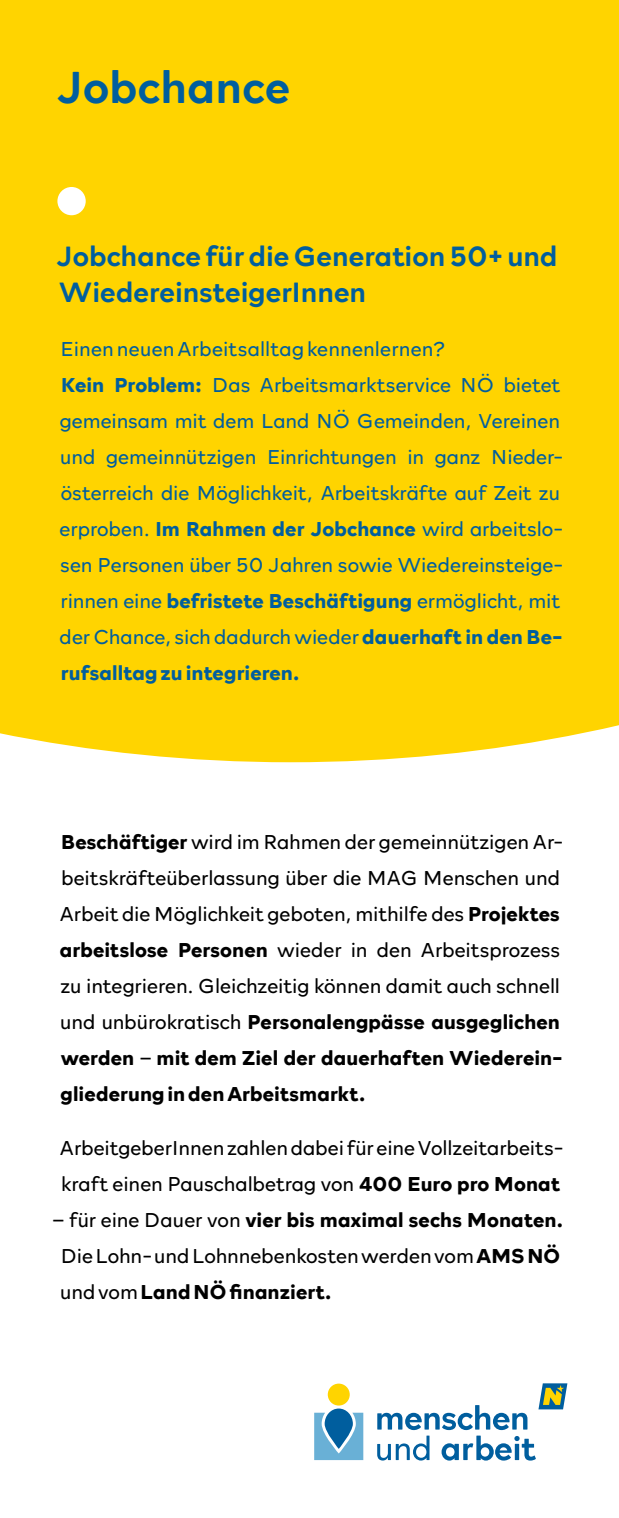
<style>
.page{position:relative;width:619px;height:1518px;background:#fff}
.page>*{position:absolute;margin:0;border:0;box-sizing:border-box;transform-origin:0 0}
.t1{font:500 45.23px "Rockford Sans";letter-spacing:.01em;color:#005e9e}
.t2{font:500 28.12px/36px "Rockford Sans";letter-spacing:.005em;color:#005e9e}
.t3{font:300 20.25px/36px "Rockford Sans";color:#000}
.t4{font:300 20.25px/36px "Rockford Sans";color:#005e9e}
.s1{font-weight:700}
</style>
<div class="page">
<div style="left:0;top:0;width:619px;height:762px;background:#ffd400"></div>
<div style="left:328px;top:1384px;width:22px;height:22px;background:#ffd400;border-radius:50%"></div>
<svg style="left:314px;top:1409px;width:49px;height:51px"></svg>
<svg style="left:538px;top:1383px;width:29px;height:26px"></svg>
<svg style="left:377px;top:1436px;width:159px;height:25px"></svg>
<svg style="left:377px;top:1405px;width:150px;height:25px"></svg>
<div style="left:57px;top:187px;width:29px;height:28px;background:#fff;border-radius:50%"></div>
<h1 class="t1" style="left:57px;top:54px;width:234px">Jobchance</h1>
<h2 class="t2" style="left:57px;top:236px;width:502px">Jobchance für die Generation 50+ und<br>WiedereinsteigerInnen</h2>
<p class="t4" style="left:60px;top:330px;width:505px">Einen neuen Arbeitsalltag kennenlernen?<br><span class="s1">Kein Problem:</span> Das Arbeitsmarktservice NÖ bietet gemeinsam mit dem Land NÖ Gemeinden, Vereinen und gemeinnützigen Einrichtungen in ganz Nieder&shy;österreich die Möglichkeit, Arbeitskräfte auf Zeit zu erproben. <span class="s1">Im Rahmen der Jobchance</span> wird arbeitslo&shy;sen Personen über 50 Jahren sowie Wiedereinsteige&shy;rinnen eine <span class="s1">befristete Beschäftigung</span> ermöglicht, mit der Chance, sich dadurch wieder <span class="s1">dauerhaft in den Be&shy;rufsalltag zu integrieren.</span></p>
<p class="t3" style="left:60px;top:823px;width:505px"><span class="s1">Beschäftiger</span> wird im Rahmen der gemeinnützigen Ar&shy;beitskräfteüberlassung über die MAG Menschen und Arbeit die Möglichkeit geboten, mithilfe des <span class="s1">Projektes arbeitslose Personen</span> wieder in den Arbeitsprozess zu integrieren. Gleichzeitig können damit auch schnell und unbürokratisch <span class="s1">Personalengpässe ausgeglichen werden</span> – <span class="s1">mit dem Ziel der dauerhaften Wiederein&shy;gliederung in den Arbeitsmarkt.</span></p>
<p class="t3" style="left:60px;top:1129px;width:505px">ArbeitgeberInnen zahlen dabei für eine Vollzeitarbeits&shy;kraft einen Pauschalbetrag von <span class="s1">400 Euro pro Monat</span></p>
<p class="t3" style="left:60px;top:1201px;width:504px;text-indent:-8px">– für eine Dauer von <span class="s1">vier bis maximal sechs Monaten.<br></span>Die Lohn- und Lohnnebenkosten werden vom <span class="s1">AMS NÖ </span>und vom <span class="s1">Land NÖ finanziert.</span></p>
</div>
